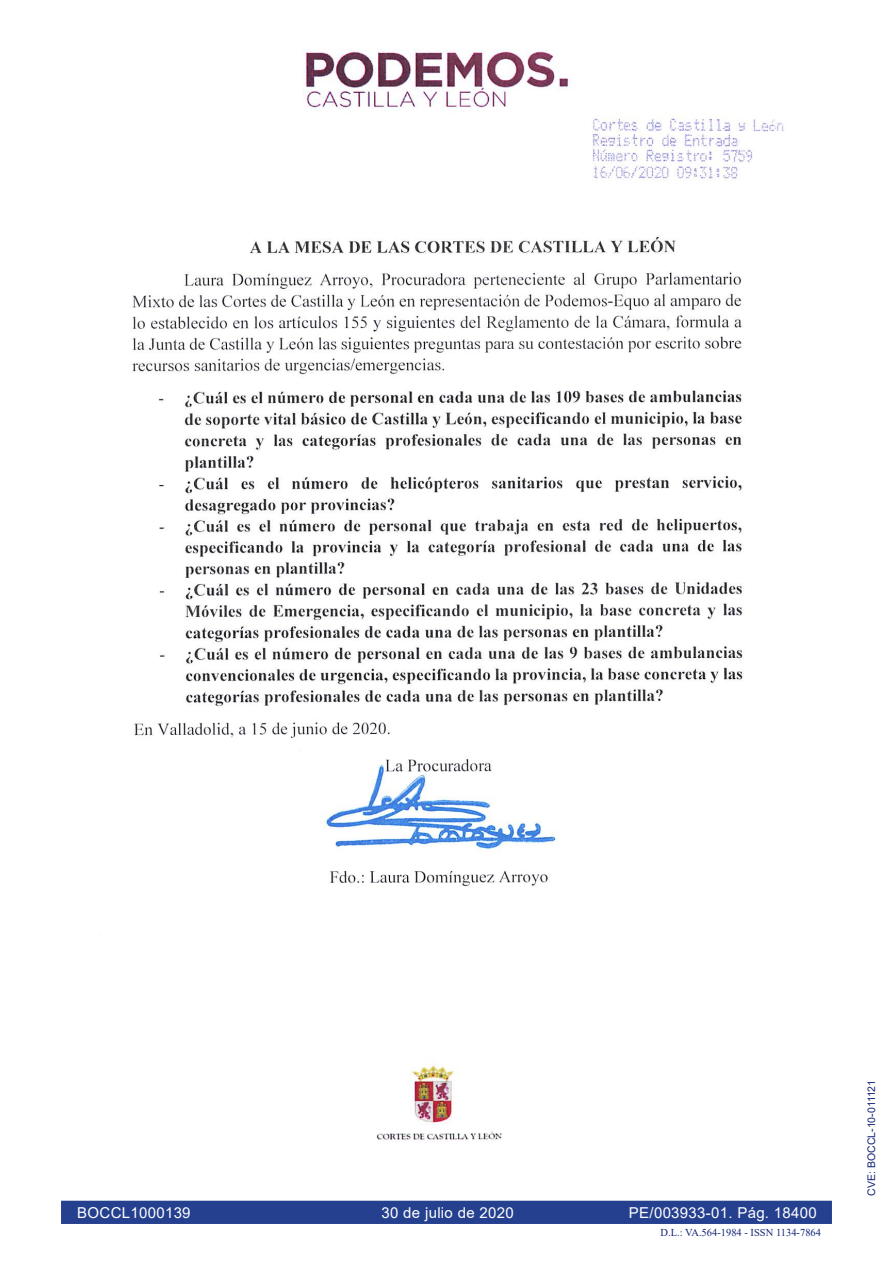
<style>
.page{position:relative;width:893px;height:1263px;background:#fff}
.page>*{position:absolute;margin:0;border:0;box-sizing:border-box;transform-origin:0 0}
.E_CVE{font:15px "Arial";letter-spacing:.02em;color:#fff}
.t1{font:10.5px "Times New Roman";color:#132477}
.t2{font:10.5px "Arial";color:#132477}
</style>
<div class="page">
<div style="left:60px;top:1200px;width:773px;height:25px;background:#25408f"></div>
<div style="left:60px;top:1199px;width:773px;height:26px;border:2px solid #fff"></div>
<img style="left:60px;top:49px;width:773px;height:1151px">
<p class="E_CVE" style="left:77px;top:1202px;width:115px">BOCCL1000139</p>
<p class="E_CVE" style="left:382px;top:1202px;width:134px">30 de julio de 2020</p>
<p class="E_CVE" style="left:629px;top:1202px;width:189px">PE/003933-01. Pág. 18400</p>
<p class="t1" style="left:661px;top:1225px;width:162px">D.L.: VA.564-1984 - ISSN 1134-7864</p>
<p class="t2" style="left:864px;top:1195px;width:117px;rotate:-90deg">CVE: BOCCL-10-011121</p>
</div>
